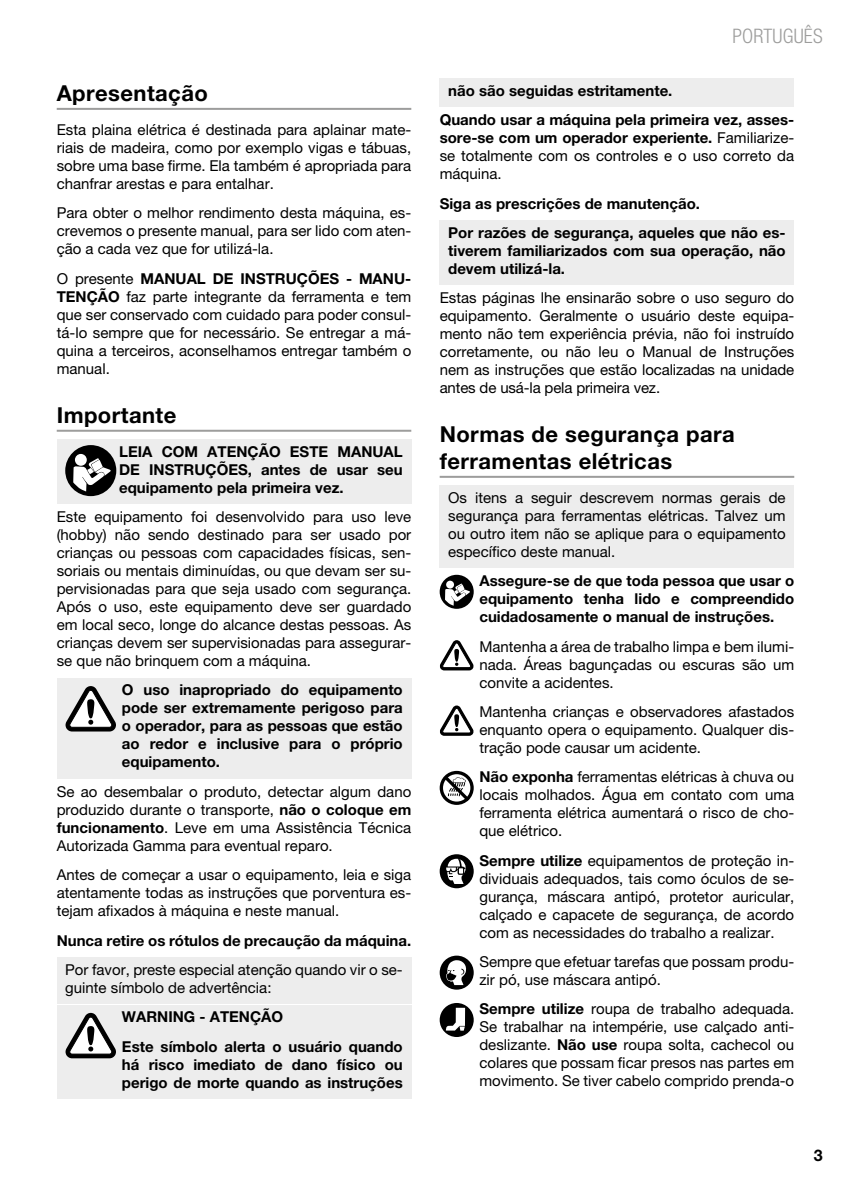
<style>
.page{position:relative;width:851px;height:1191px;background:#fff}
.page>*{position:absolute;margin:0;border:0;box-sizing:border-box;transform-origin:0 0}
.t1{font:700 22px/26.4px "Helvetica Neue LT Pro";letter-spacing:.02em;color:#000}
.t2{font:300 condensed 20px "Helvetica Neue LT Pro";letter-spacing:.01em;color:#9d9d9c}
.t3{font:700 16px "Helvetica Neue LT Pro";color:#000}
.t4{font:15px/18px "Helvetica Neue LT Pro";color:#000;text-align:justify}
.t5{font:700 15px/18px "Helvetica Neue LT Pro";color:#000}
.s1{font-weight:700}
</style>
<div class="page">
<hr style="left:57px;top:108px;width:354px;height:2px;background:#9d9d9c">
<hr style="left:57px;top:430px;width:354px;height:2px;background:#9d9d9c">
<div style="left:57px;top:439px;width:354px;height:65px;background:#ededed"></div>
<div style="left:57px;top:678px;width:354px;height:100px;background:#ededed"></div>
<div style="left:57px;top:957px;width:354px;height:47px;background:#ededed"></div>
<div style="left:57px;top:1004px;width:354px;height:29px;background:#ededed"></div>
<div style="left:57px;top:1034px;width:354px;height:64px;background:#ededed"></div>
<div style="left:65px;top:445px;width:51px;height:51px;background:#000;border-radius:50%"></div>
<div style="left:75px;top:454px;width:12px;height:12px;background:#fff;border-radius:50%"></div>
<svg style="left:73px;top:458px;width:39px;height:33px"></svg>
<svg style="left:65px;top:686px;width:51px;height:45px"></svg>
<svg style="left:65px;top:1013px;width:51px;height:45px"></svg>
<div style="left:439px;top:78px;width:355px;height:29px;background:#ededed"></div>
<div style="left:439px;top:220px;width:355px;height:65px;background:#ededed"></div>
<hr style="left:439px;top:476px;width:355px;height:2px;background:#9d9d9c">
<div style="left:439px;top:485px;width:355px;height:83px;background:#ededed"></div>
<div style="left:439px;top:575px;width:34px;height:34px;background:#000;border-radius:50%"></div>
<svg style="left:446px;top:580px;width:8px;height:8px"></svg>
<svg style="left:445px;top:583px;width:26px;height:22px"></svg>
<svg style="left:440px;top:640px;width:33px;height:30px"></svg>
<svg style="left:440px;top:705px;width:33px;height:31px"></svg>
<svg style="left:439px;top:771px;width:34px;height:34px"></svg>
<svg style="left:443px;top:774px;width:27px;height:27px"></svg>
<svg style="left:444px;top:776px;width:25px;height:25px"></svg>
<div style="left:439px;top:854px;width:34px;height:34px;background:#000;border-radius:50%"></div>
<svg style="left:446px;top:858px;width:19px;height:26px"></svg>
<svg style="left:439px;top:955px;width:34px;height:34px"></svg>
<svg style="left:445px;top:960px;width:22px;height:25px"></svg>
<svg style="left:439px;top:1003px;width:34px;height:34px"></svg>
<svg style="left:445px;top:1007px;width:20px;height:23px"></svg>
<h1 class="t1" style="left:57px;top:79px;width:153px">Apresentação</h1>
<p class="t4" style="left:57px;top:120px;width:356px">Esta plaina elétrica é destinada para aplainar mate&shy;riais de madeira, como por exemplo vigas e tábuas, sobre uma base firme. Ela também é apropriada para chanfrar arestas e para entalhar.</p>
<p class="t4" style="left:57px;top:204px;width:356px">Para obter o melhor rendimento desta máquina, es&shy;crevemos o presente manual, para ser lido com aten&shy;ção a cada vez que for utilizá-la.</p>
<p class="t4" style="left:57px;top:269px;width:356px">O presente <span class="s1">MANUAL DE INSTRUÇÕES - MANU-TENÇÃO</span> faz parte integrante da ferramenta e tem que ser conservado com cuidado para poder consul&shy;tá-lo sempre que for necessário. Se entregar a má&shy;quina a terceiros, aconselhamos entregar também o manual.</p>
<h1 class="t1" style="left:57px;top:401px;width:121px">Importante</h1>
<p class="t5" style="left:119px;top:442px;width:285px;text-align:justify">LEIA COM ATENÇÃO ESTE MANUAL DE INSTRUÇÕES, antes de usar seu equipamento pela primeira vez.</p>
<p class="t4" style="left:57px;top:507px;width:356px">Este equipamento foi desenvolvido para uso leve (hobby) não sendo destinado para ser usado por crianças ou pessoas com capacidades físicas, sen&shy;soriais ou mentais diminuídas, ou que devam ser su&shy;pervisionadas para que seja usado com segurança.<br>Após o uso, este equipamento deve ser guardado em local seco, longe do alcance destas pessoas. As crianças devem ser supervisionadas para assegurar&shy;se que não brinquem com a máquina.</p>
<p class="t5" style="left:122px;top:681px;width:282px;text-align:justify">O uso inapropriado do equipamento pode ser extremamente perigoso para o operador, para as pessoas que estão ao redor e inclusive para o próprio equipamento.</p>
<p class="t4" style="left:57px;top:782px;width:356px">Se ao desembalar o produto, detectar algum dano produzido durante o transporte, <span class="s1">não o coloque em funcionamento</span>. Leve em uma Assistência Técnica Autorizada Gamma para eventual reparo.</p>
<p class="t4" style="left:57px;top:865px;width:356px">Antes de começar a usar o equipamento, leia e siga atentamente todas as instruções que porventura es&shy;tejam afixados à máquina e neste manual.</p>
<p class="t5" style="left:57px;top:931px;width:356px">Nunca retire os rótulos de precaução da máquina.</p>
<p class="t4" style="left:65px;top:960px;width:339px">Por favor, preste especial atenção quando vir o se&shy;guinte símbolo de advertência:</p>
<p class="t5" style="left:122px;top:1001px;width:282px;line-height:29.4px">WARNING - ATENÇÃO<br>Este símbolo alerta o usuário quando</p>
<p class="t5" style="left:122px;top:1055px;width:282px">há risco imediato de dano físico ou perigo de morte quando as instruções</p>
<h2 class="t2" style="left:732px;top:24px;width:92px">PORTUGUÊS</h2>
<p class="t5" style="left:439px;top:75px;width:356px;line-height:29.4px;text-indent:9px">não são seguidas estritamente.<br>Quando usar a máquina pela primeira vez, asses-</p>
<p class="t4" style="left:439px;top:129px;width:356px"><span class="s1">sore-se com um operador experiente.</span> Familiarize&shy;se totalmente com os controles e o uso correto da máquina.</p>
<p class="t5" style="left:448px;top:188px;width:339px;line-height:29.4px;text-indent:-9px">Siga as prescrições de manutenção.<br>Por razões de segurança, aqueles que não es-</p>
<p class="t5" style="left:448px;top:241px;width:339px">tiverem familiarizados com sua operação, não devem utilizá-la.</p>
<p class="t4" style="left:439px;top:289px;width:356px">Estas páginas lhe ensinarão sobre o uso seguro do equipamento. Geralmente o usuário deste equipa&shy;mento não tem experiência prévia, não foi instruído corretamente, ou não leu o Manual de Instruções nem as instruções que estão localizadas na unidade antes de usá-la pela primeira vez.</p>
<h1 class="t1" style="left:439px;top:421px;width:296px">Normas de segurança para ferramentas elétricas</h1>
<p class="t4" style="left:448px;top:488px;width:339px">Os itens a seguir descrevem normas gerais de segurança para ferramentas elétricas. Talvez um ou outro item não se aplique para o equipamento específico deste manual.</p>
<p class="t5" style="left:479px;top:571px;width:316px;text-align:justify">Assegure-se de que toda pessoa que usar o equipamento tenha lido e compreendido cuidadosamente o manual de instruções.</p>
<p class="t4" style="left:479px;top:637px;width:316px">Mantenha a área de trabalho limpa e bem ilumi&shy;nada. Áreas bagunçadas ou escuras são um convite a acidentes.</p>
<p class="t4" style="left:479px;top:702px;width:316px">Mantenha crianças e observadores afastados enquanto opera o equipamento. Qualquer dis&shy;tração pode causar um acidente.</p>
<p class="t4" style="left:479px;top:767px;width:316px"><span class="s1">Não exponha</span> ferramentas elétricas à chuva ou locais molhados. Água em contato com uma ferramenta elétrica aumentará o risco de cho&shy;que elétrico.</p>
<p class="t4" style="left:479px;top:851px;width:316px"><span class="s1">Sempre utilize</span> equipamentos de proteção in&shy;dividuais adequados, tais como óculos de se&shy;gurança, máscara antipó, protetor auricular, calçado e capacete de segurança, de acordo com as necessidades do trabalho a realizar.</p>
<p class="t4" style="left:479px;top:952px;width:316px">Sempre que efetuar tarefas que possam produ&shy;zir pó, use máscara antipó.</p>
<p class="t4" style="left:479px;top:999px;width:316px"><span class="s1">Sempre utilize</span> roupa de trabalho adequada.<br>Se trabalhar na intempérie, use calçado anti&shy;deslizante. <span class="s1">Não use</span> roupa solta, cachecol ou colares que possam ficar presos nas partes em movimento. Se tiver cabelo comprido prenda-o</p>
<p class="t3" style="left:813px;top:1145px;width:10px">3</p>
</div>
